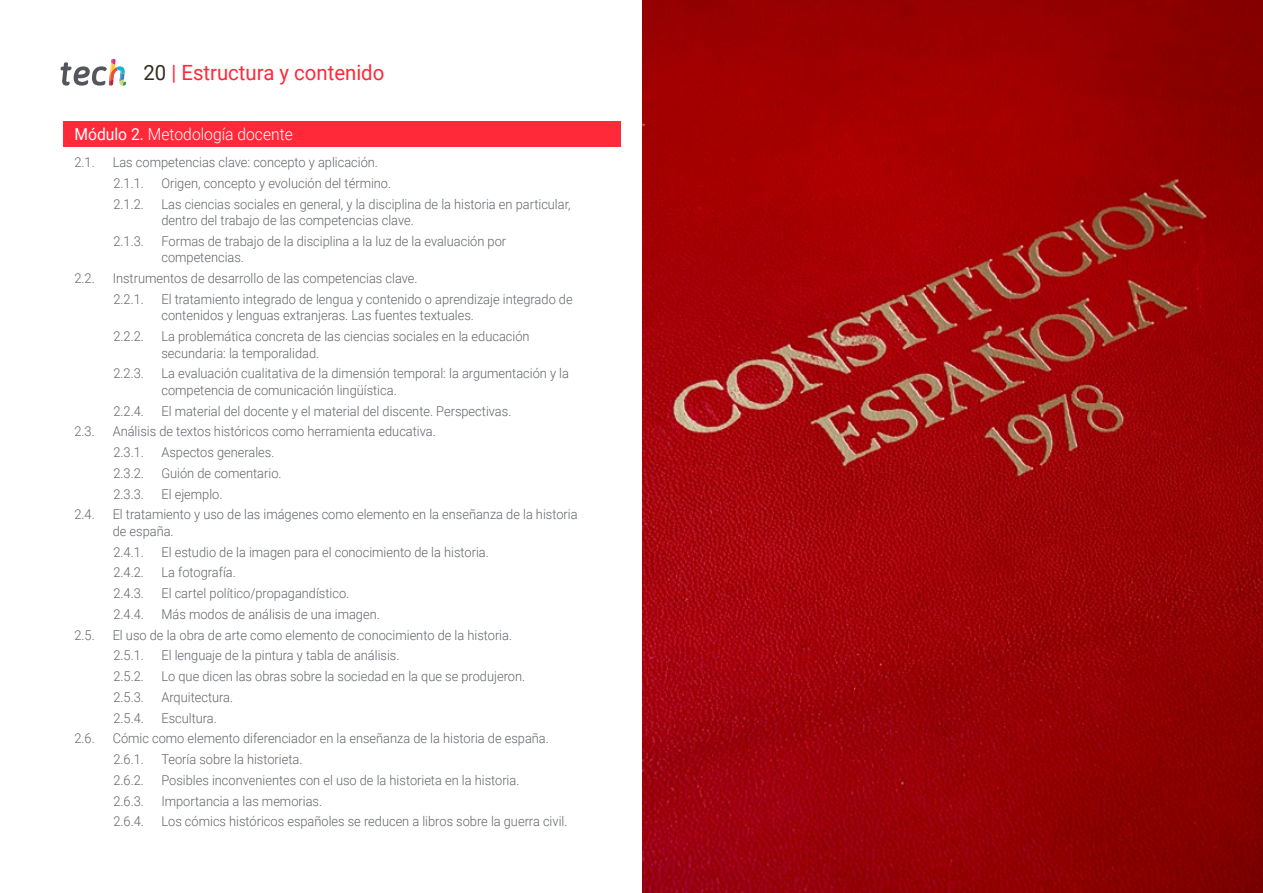
<style>
.page{position:relative;width:1263px;height:893px;background:#fff}
.page>*{position:absolute;margin:0;border:0;box-sizing:border-box;transform-origin:0 0}
.t1{font:21px "Roboto";color:#ff293a}
.t2{font:300 16.5px "Roboto";color:#fff;scale:.95 1}
.t3{font:300 13.5px/16.5px "Roboto";color:#61646a;scale:.95 1}
.s1{color:#312e20}
.s2{font-weight:400}
</style>
<div class="page">
<div style="left:63px;top:121px;width:558px;height:25px;background:#ff293a"></div>
<img style="left:642px;top:0;width:621px;height:893px">
<svg style="left:61px;top:59px;width:65px;height:27px"></svg>
<h1 class="t1" style="left:144px;top:57px;width:242px"><span class="s1">20</span> | Estructura y contenido</h1>
<p class="t2" style="left:74px;top:123px;width:231px"><span class="s2">Módulo 2.</span> Metodología docente</p>
<p class="t3" style="left:74px;top:154px;width:23px">2.1.</p>
<p class="t3" style="left:113px;top:151px;width:281px;line-height:20.7px">Las competencias clave: concepto y aplicación.<br>2.1.1.</p>
<p class="t3" style="left:161px;top:174px;width:243px">Origen, concepto y evolución del término.</p>
<p class="t3" style="left:113px;top:195px;width:34px">2.1.2.</p>
<p class="t3" style="left:161px;top:195px;width:432px">Las ciencias sociales en general, y la disciplina de la historia en particular, dentro del trabajo de las competencias clave.</p>
<p class="t3" style="left:113px;top:232px;width:34px">2.1.3.</p>
<p class="t3" style="left:161px;top:232px;width:364px">Formas de trabajo de la disciplina a la luz de la evaluación por competencias.</p>
<p class="t3" style="left:74px;top:270px;width:23px">2.2.</p>
<p class="t3" style="left:113px;top:267px;width:322px;line-height:20.7px">Instrumentos de desarrollo de las competencias clave.<br>2.2.1.</p>
<p class="t3" style="left:161px;top:290px;width:434px">El tratamiento integrado de lengua y contenido o aprendizaje integrado de contenidos y lenguas extranjeras. Las fuentes textuales.</p>
<p class="t3" style="left:113px;top:328px;width:34px">2.2.2.</p>
<p class="t3" style="left:161px;top:328px;width:389px">La problemática concreta de las ciencias sociales en la educación secundaria: la temporalidad.</p>
<p class="t3" style="left:113px;top:365px;width:34px">2.2.3.</p>
<p class="t3" style="left:161px;top:365px;width:431px">La evaluación cualitativa de la dimensión temporal: la argumentación y la competencia de comunicación lingüística.</p>
<p class="t3" style="left:113px;top:402px;width:34px">2.2.4.</p>
<p class="t3" style="left:161px;top:402px;width:370px">El material del docente y el material del discente. Perspectivas.</p>
<p class="t3" style="left:74px;top:423px;width:23px">2.3.</p>
<p class="t3" style="left:113px;top:421px;width:342px;line-height:20.7px">Análisis de textos históricos como herramienta educativa.<br>2.3.1.</p>
<p class="t3" style="left:161px;top:443px;width:120px">Aspectos generales.</p>
<p class="t3" style="left:113px;top:464px;width:34px">2.3.2.</p>
<p class="t3" style="left:161px;top:464px;width:128px">Guión de comentario.</p>
<p class="t3" style="left:113px;top:485px;width:34px">2.3.3.</p>
<p class="t3" style="left:161px;top:485px;width:66px">El ejemplo.</p>
<p class="t3" style="left:74px;top:506px;width:23px">2.4.</p>
<p class="t3" style="left:113px;top:506px;width:491px">El tratamiento y uso de las imágenes como elemento en la enseñanza de la historia de españa.</p>
<p class="t3" style="left:113px;top:543px;width:34px">2.4.1.</p>
<p class="t3" style="left:161px;top:543px;width:346px">El estudio de la imagen para el conocimiento de la historia.</p>
<p class="t3" style="left:113px;top:564px;width:34px">2.4.2.</p>
<p class="t3" style="left:161px;top:564px;width:80px">La fotografía.</p>
<p class="t3" style="left:113px;top:584px;width:34px">2.4.3.</p>
<p class="t3" style="left:161px;top:584px;width:199px">El cartel político/propagandístico.</p>
<p class="t3" style="left:113px;top:605px;width:34px">2.4.4.</p>
<p class="t3" style="left:161px;top:605px;width:231px">Más modos de análisis de una imagen.</p>
<p class="t3" style="left:74px;top:626px;width:23px">2.5.</p>
<p class="t3" style="left:113px;top:624px;width:422px;line-height:20.7px">El uso de la obra de arte como elemento de conocimiento de la historia.<br>2.5.1.</p>
<p class="t3" style="left:161px;top:647px;width:252px">El lenguaje de la pintura y tabla de análisis.</p>
<p class="t3" style="left:113px;top:667px;width:34px">2.5.2.</p>
<p class="t3" style="left:161px;top:667px;width:384px">Lo que dicen las obras sobre la sociedad en la que se produjeron.</p>
<p class="t3" style="left:113px;top:688px;width:34px">2.5.3.</p>
<p class="t3" style="left:161px;top:688px;width:77px">Arquitectura.</p>
<p class="t3" style="left:113px;top:709px;width:34px">2.5.4.</p>
<p class="t3" style="left:161px;top:709px;width:60px">Escultura.</p>
<p class="t3" style="left:74px;top:730px;width:23px">2.6.</p>
<p class="t3" style="left:113px;top:728px;width:461px;line-height:20.7px">Cómic como elemento diferenciador en la enseñanza de la historia de españa.<br>2.6.1.</p>
<p class="t3" style="left:161px;top:750px;width:150px">Teoría sobre la historieta.</p>
<p class="t3" style="left:113px;top:771px;width:34px">2.6.2.</p>
<p class="t3" style="left:161px;top:771px;width:378px">Posibles inconvenientes con el uso de la historieta en la historia.</p>
<p class="t3" style="left:113px;top:792px;width:34px">2.6.3.</p>
<p class="t3" style="left:161px;top:792px;width:171px">Importancia a las memorias.</p>
<p class="t3" style="left:113px;top:813px;width:34px">2.6.4.</p>
<p class="t3" style="left:161px;top:813px;width:429px">Los cómics históricos españoles se reducen a libros sobre la guerra civil.</p>
</div>
